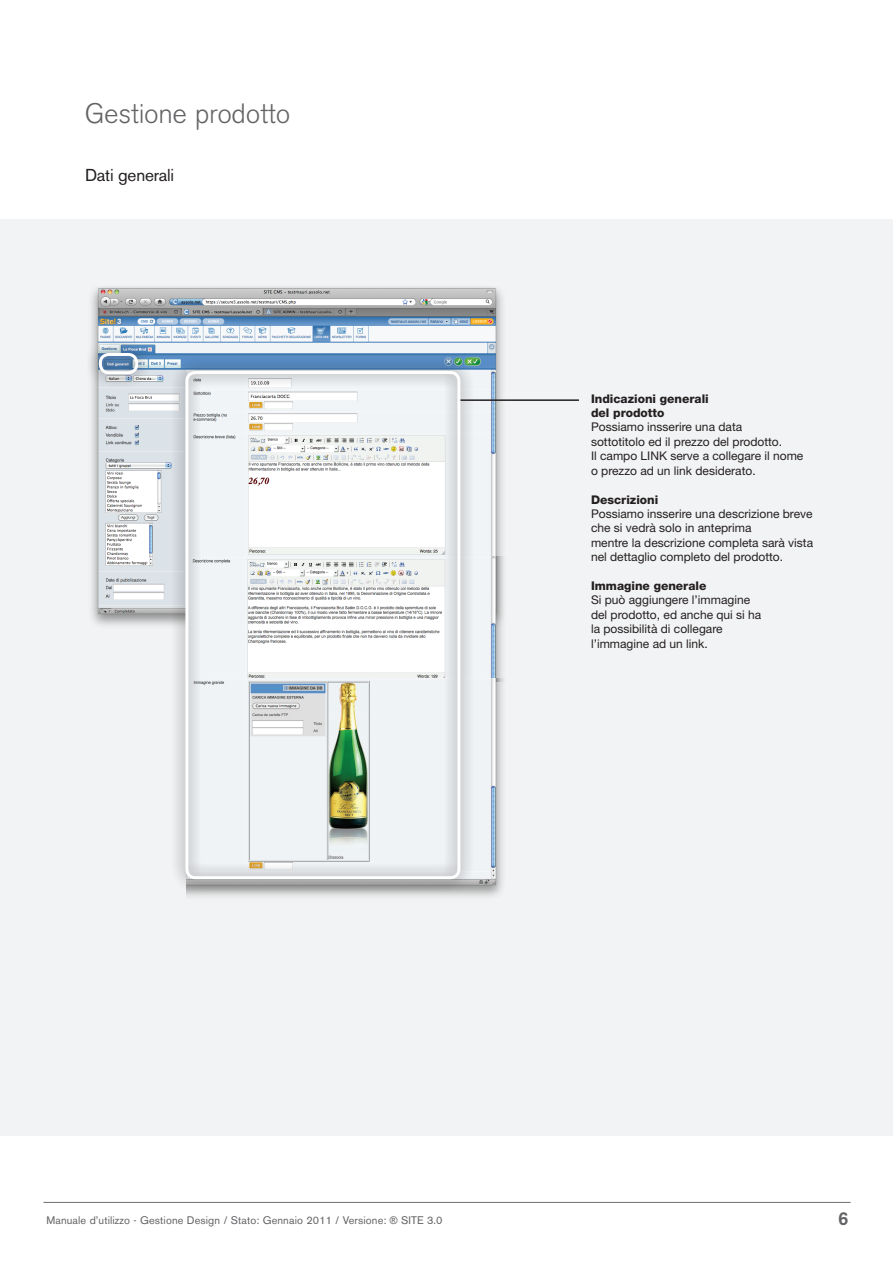
<style>
.page{position:relative;width:893px;height:1263px;background:#fff}
.page>*{position:absolute;margin:0;border:0;box-sizing:border-box;transform-origin:0 0}
.t1{font:300 27px "AK11";color:#636366}
.t2{font:500 18px "AK11";color:#636366}
.t3{font:16.5px "AK11";color:#231f20}
.t4{font:12px/14.4px "Helvetica Neue LT";color:#231f20}
.t5{font:800 12px/14.4px "Helvetica Neue LT";color:#231f20}
.t6{font:10.5px "AK11";letter-spacing:.025em;color:#636366}
.s1{font-family:"Arial"}
</style>
<div class="page">
<div style="left:0;top:219px;width:893px;height:916px;background:#f2f3f4"></div>
<img style="left:91px;top:286px;width:412px;height:339px">
<img style="left:474px;top:556px;width:30px;height:122px">
<img style="left:187px;top:678px;width:317px;height:219px">
<hr style="left:44px;top:1202px;width:807px;height:1px;background:#6c6d70">
<hr style="left:459px;top:399px;width:120px;height:2px;background:#231f20">
<div style="left:84px;top:338px;width:67px;height:50px;background:#231f20;opacity:.87"></div>
<div style="left:99px;top:353px;width:39px;height:21px;border:3px solid #fff;border-radius:9px"></div>
<div style="left:171px;top:356px;width:303px;height:537px;background:#231f20;opacity:.87"></div>
<div style="left:185px;top:371px;width:275px;height:508px;border:3px solid #fff;border-radius:9px"></div>
<h1 class="t1" style="left:85px;top:98px;width:207px">Gestione prodotto</h1>
<h3 class="t3" style="left:85px;top:165px;width:90px">Dati generali</h3>
<p class="t5" style="left:591px;top:391px;width:119px">Indicazioni generali del prodotto</p>
<p class="t4" style="left:591px;top:420px;width:214px">Possiamo insserire una data<br>sottotitolo ed il prezzo del prodotto.<br>Il campo LINK serve a collegare il nome o prezzo ad un link desiderato.</p>
<p class="t5" style="left:591px;top:492px;width:69px">Descrizioni</p>
<p class="t4" style="left:591px;top:506px;width:224px">Possiamo insserire una descrizione breve che si vedrà solo in anteprima<br>mentre la descrizione completa sarà vista nel dettaglio completo del prodotto.</p>
<p class="t5" style="left:591px;top:578px;width:117px">Immagine generale</p>
<p class="t4" style="left:591px;top:593px;width:172px">Si può aggiungere l’immagine del prodotto, ed anche qui si ha la possibilità di collegare l’immagine ad un link.</p>
<p class="t6" style="left:47px;top:1214px;width:397px">Manuale d’utilizzo - Gestione Design / Stato: Gennaio 2011 / Versione: <span class="s1">®</span> SITE 3.0</p>
<h2 class="t2" style="left:838px;top:1208px;width:12px">6</h2>
</div>
